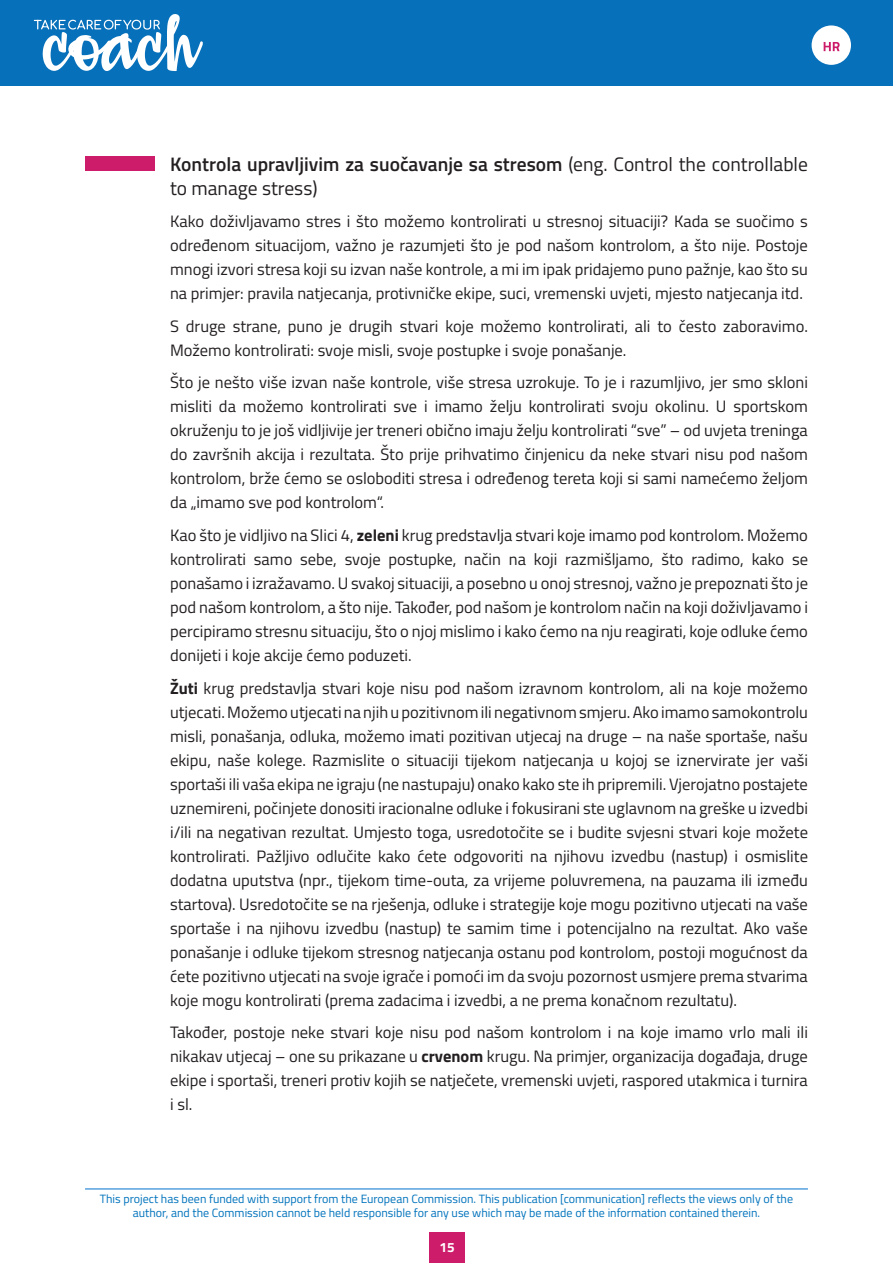
<style>
.page{position:relative;width:893px;height:1263px;background:#fff}
.page>*{position:absolute;margin:0;border:0;box-sizing:border-box;transform-origin:0 0}
.t1{font:19.5px/24px "Titillium Web";color:#231f20}
.t2{font:16.5px/24px "Titillium Web";color:#231f20;text-align:justify}
.t3{font:700 13.5px "Titillium Web";color:#fff}
.t4{font:12px/14.4px "Titillium Web";color:#0073bc;text-align:center}
.s1{font-weight:600}
.s2{font-weight:700}
</style>
<div class="page">
<div style="left:429px;top:1232px;width:36px;height:31px;background:#cd1c69"></div>
<hr style="left:85px;top:1188px;width:723px;height:1px;background:#0071cf">
<div style="left:0;top:0;width:893px;height:85px;background:#0770ba"></div>
<svg style="left:34px;top:14px;width:169px;height:57px"></svg>
<div style="left:812px;top:25px;width:39px;height:40px;background:#fff;border-radius:50%"></div>
<svg style="left:824px;top:42px;width:16px;height:9px"></svg>
<div style="left:85px;top:156px;width:69px;height:14px;background:#cd1c69"></div>
<p class="t1" style="left:170px;top:151px;width:639px"><span class="s1">Kontrola upravljivim za suočavanje sa stresom</span> (eng. Control the controllable to manage stress)</p>
<p class="t2" style="left:170px;top:209px;width:639px">Kako doživljavamo stres i što možemo kontrolirati u stresnoj situaciji? Kada se suočimo s određenom situacijom, važno je razumjeti što je pod našom kontrolom, a što nije. Postoje mnogi izvori stresa koji su izvan naše kontrole, a mi im ipak pridajemo puno pažnje, kao što su na primjer: pravila natjecanja, protivničke ekipe, suci, vremenski uvjeti, mjesto natjecanja itd.</p>
<p class="t2" style="left:170px;top:313px;width:639px">S druge strane, puno je drugih stvari koje možemo kontrolirati, ali to često zaboravimo.<br>Možemo kontrolirati: svoje misli, svoje postupke i svoje ponašanje.</p>
<p class="t2" style="left:170px;top:370px;width:639px">Što je nešto više izvan naše kontrole, više stresa uzrokuje. To je i razumljivo, jer smo skloni misliti da možemo kontrolirati sve i imamo želju kontrolirati svoju okolinu. U sportskom okruženju to je još vidljivije jer treneri obično imaju želju kontrolirati “sve” – od uvjeta treninga do završnih akcija i rezultata. Što prije prihvatimo činjenicu da neke stvari nisu pod našom kontrolom, brže ćemo se osloboditi stresa i određenog tereta koji si sami namećemo željom da „imamo sve pod kontrolom“.</p>
<p class="t2" style="left:170px;top:522px;width:639px">Kao što je vidljivo na Slici 4, <span class="s2">zeleni</span> krug predstavlja stvari koje imamo pod kontrolom. Možemo kontrolirati samo sebe, svoje postupke, način na koji razmišljamo, što radimo, kako se ponašamo i izražavamo. U svakoj situaciji, a posebno u onoj stresnoj, važno je prepoznati što je pod našom kontrolom, a što nije. Također, pod našom je kontrolom način na koji doživljavamo i percipiramo stresnu situaciju, što o njoj mislimo i kako ćemo na nju reagirati, koje odluke ćemo donijeti i koje akcije ćemo poduzeti.</p>
<p class="t2" style="left:170px;top:675px;width:639px"><span class="s2">Žuti</span> krug predstavlja stvari koje nisu pod našom izravnom kontrolom, ali na koje možemo utjecati.Možemo utjecati na njih u pozitivnomili negativnomsmjeru.Ako imamo samokontrolu misli, ponašanja, odluka, možemo imati pozitivan utjecaj na druge – na naše sportaše, našu ekipu, naše kolege. Razmislite o situaciji tijekom natjecanja u kojoj se iznervirate jer vaši sportaši ili vaša ekipa ne igraju (ne nastupaju) onako kako ste ih pripremili. Vjerojatno postajete uznemireni, počinjete donositi iracionalne odluke i fokusirani ste uglavnom na greške u izvedbi i/ili na negativan rezultat. Umjesto toga, usredotočite se i budite svjesni stvari koje možete kontrolirati. Pažljivo odlučite kako ćete odgovoriti na njihovu izvedbu (nastup) i osmislite dodatna uputstva (npr., tijekom time-outa, za vrijeme poluvremena, na pauzama ili između startova). Usredotočite se na rješenja, odluke i strategije koje mogu pozitivno utjecati na vaše sportaše i na njihovu izvedbu (nastup) te samim time i potencijalno na rezultat. Ako vaše ponašanje i odluke tijekom stresnog natjecanja ostanu pod kontrolom, postoji mogućnost da ćete pozitivno utjecati na svoje igrače i pomoći im da svoju pozornost usmjere prema stvarima koje mogu kontrolirati (prema zadacima i izvedbi, a ne prema konačnom rezultatu).</p>
<p class="t2" style="left:170px;top:1019px;width:639px">Također, postoje neke stvari koje nisu pod našom kontrolom i na koje imamo vrlo mali ili nikakav utjecaj – one su prikazane u <span class="s2">crvenom</span> krugu. Na primjer, organizacija događaja, druge ekipe i sportaši, treneri protiv kojih se natječete, vremenski uvjeti, raspored utakmica i turnira i sl.</p>
<p class="t4" style="left:100px;top:1190px;width:695px">This project has been funded with support from the European Commission. This publication [communication] reflects the views only of the author, and the Commission cannot be held responsible for any use which may be made of the information contained therein.</p>
<p class="t3" style="left:440px;top:1236px;width:17px">15</p>
</div>
